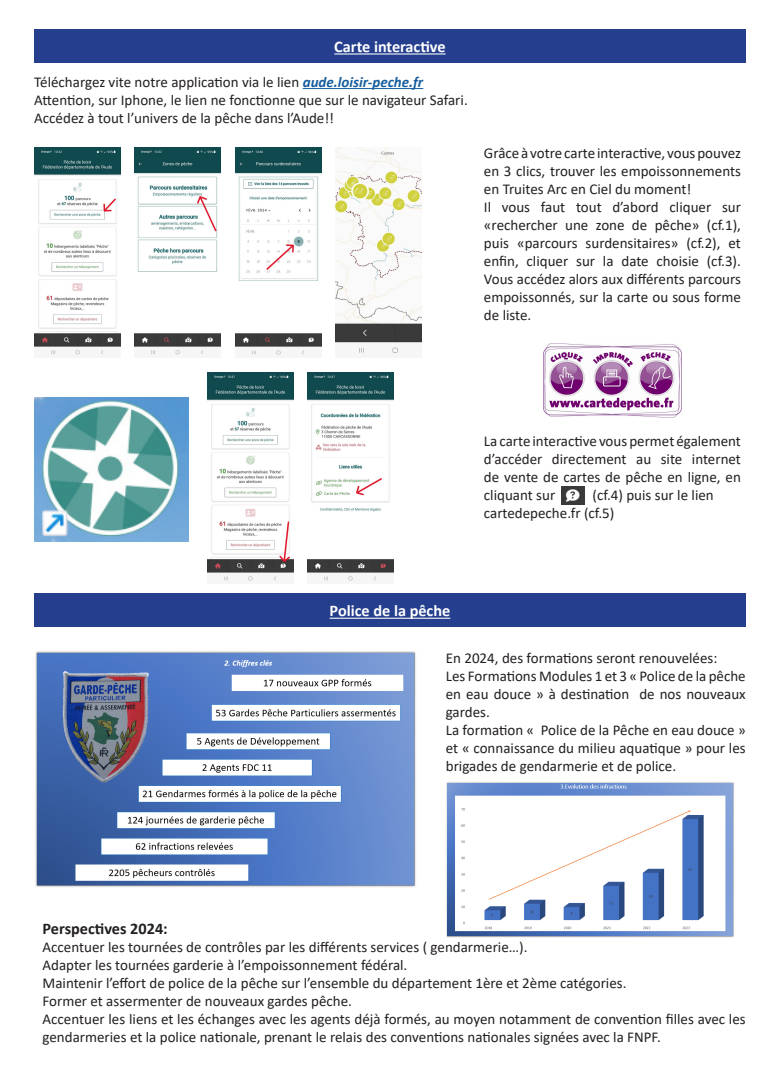
<style>
.page{position:relative;width:780px;height:1088px;background:#fff}
.page>*{position:absolute;margin:0;border:0;box-sizing:border-box;transform-origin:0 0}
.t1{font:700 16.25px "Calibri";color:#fff}
.t2{font:700 16.25px "Calibri";color:#231f20}
.t3{font:15px/18px "Calibri";color:#231f20;text-align:justify}
.s1{font-weight:700;font-style:italic;color:#175d9e}
</style>
<div class="page">
<div style="left:34px;top:29px;width:711px;height:34px;background:#253f8e"></div>
<hr style="left:334px;top:53px;width:111px;height:2px;background:#fff">
<div style="left:34px;top:594px;width:711px;height:33px;background:#253f8e"></div>
<hr style="left:329px;top:618px;width:121px;height:1px;background:#fff">
<img style="left:35px;top:651px;width:381px;height:236px">
<img style="left:446px;top:782px;width:288px;height:156px">
<img style="left:34px;top:147px;width:86px;height:208px">
<img style="left:135px;top:147px;width:86px;height:208px">
<img style="left:235px;top:147px;width:86px;height:208px">
<img style="left:335px;top:147px;width:86px;height:206px">
<img style="left:207px;top:373px;width:86px;height:209px">
<img style="left:307px;top:373px;width:86px;height:208px">
<img style="left:561px;top:486px;width:24px;height:19px">
<hr style="left:303px;top:88px;width:120px;height:1px;background:#175d9e">
<img style="left:543px;top:343px;width:138px;height:74px">
<img style="left:34px;top:397px;width:154px;height:145px">
<p class="t1" style="left:334px;top:35px;width:113px">Carte interactive</p>
<p class="t3" style="left:34px;top:72px;width:390px">Téléchargez vite notre application via le lien <span class="s1">aude.loisir-peche.fr</span></p>
<p class="t3" style="left:34px;top:90px;width:435px">Attention, sur Iphone, le lien ne fonctionne que sur le navigateur Safari.</p>
<p class="t3" style="left:34px;top:108px;width:301px">Accédez à tout l’univers de la pêche dans l’Aude!!</p>
<p class="t3" style="left:484px;top:144px;width:258px">Grâce à votre carte interactive, vous pouvez en 3 clics, trouver les empoissonnements en Truites Arc en Ciel du moment!</p>
<p class="t3" style="left:484px;top:198px;width:258px">Il vous faut tout d’abord cliquer sur «rechercher une zone de pêche» (cf.1), puis «parcours surdensitaires» (cf.2), et enfin, cliquer sur la date choisie (cf.3).<br>Vous accédez alors aux différents parcours empoissonnés, sur la carte ou sous forme de liste.</p>
<p class="t1" style="left:329px;top:599px;width:122px">Police de la pêche</p>
<p class="t3" style="left:484px;top:432px;width:258px">La carte interactive vous permet également d’accéder directement au site internet de vente de cartes de pêche en ligne, en cliquant sur</p>
<p class="t3" style="left:592px;top:486px;width:123px">(cf.4) puis sur le lien</p>
<p class="t3" style="left:484px;top:504px;width:132px">cartedepeche.fr (cf.5)</p>
<p class="t3" style="left:446px;top:648px;width:273px">En 2024, des formations seront renouvelées:</p>
<p class="t3" style="left:446px;top:666px;width:301px">Les Formations Modules 1 et 3 « Police de la pêche en eau douce » à destination de nos nouveaux gardes.</p>
<p class="t3" style="left:446px;top:720px;width:301px">La formation « Police de la Pêche en eau douce » et « connaissance du milieu aquatique » pour les brigades de gendarmerie et de police.</p>
<p class="t2" style="left:43px;top:917px;width:127px">Perspectives 2024:</p>
<p class="t3" style="left:43px;top:937px;width:486px">Accentuer les tournées de contrôles par les différents services ( gendarmerie…).</p>
<p class="t3" style="left:43px;top:955px;width:366px">Adapter les tournées garderie à l’empoissonnement fédéral.</p>
<p class="t3" style="left:43px;top:973px;width:585px">Maintenir l’effort de police de la pêche sur l’ensemble du département 1ère et 2ème catégories.</p>
<p class="t3" style="left:43px;top:991px;width:311px">Former et assermenter de nouveaux gardes pêche.</p>
<p class="t3" style="left:43px;top:1009px;width:704px">Accentuer les liens et les échanges avec les agents déjà formés, au moyen notamment de convention filles avec les gendarmeries et la police nationale, prenant le relais des conventions nationales signées avec la FNPF.</p>
</div>
